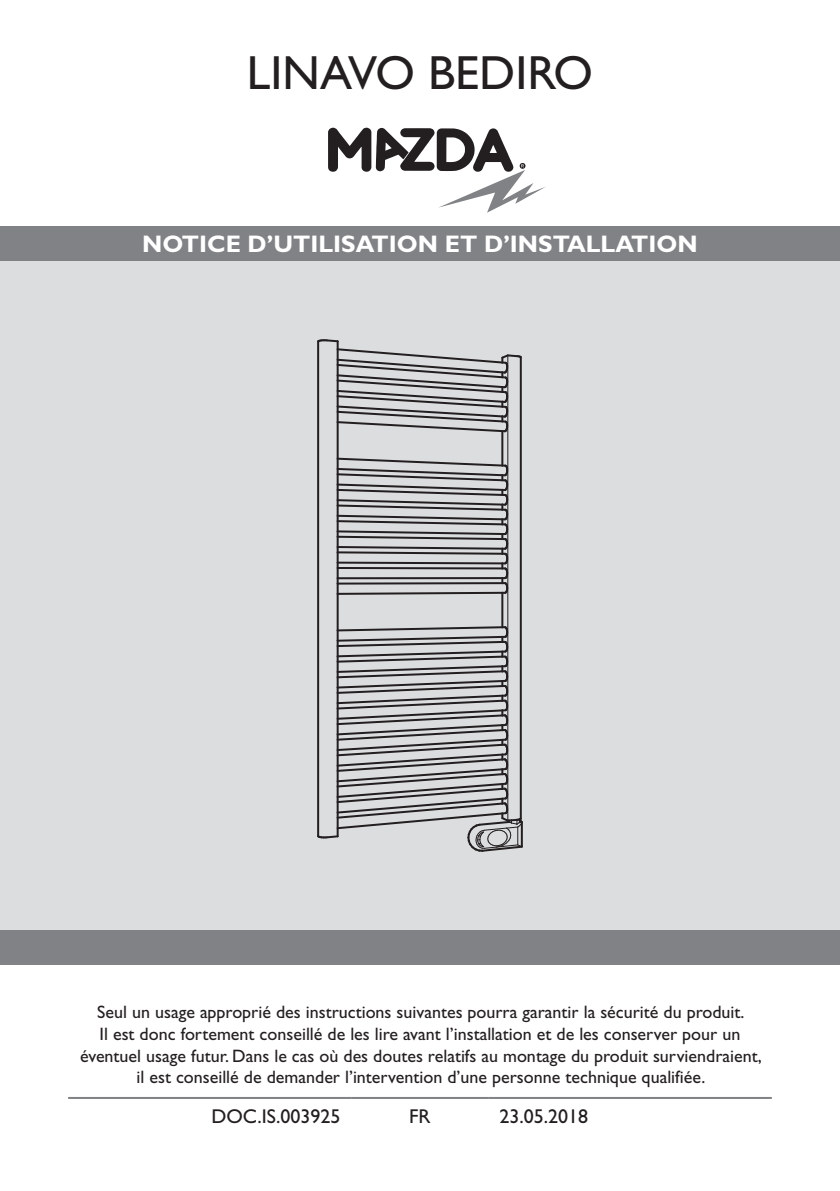
<style>
.page{position:relative;width:840px;height:1191px;background:#fff}
.page>*{position:absolute;margin:0;border:0;box-sizing:border-box;transform-origin:0 0}
.t1{font:48px "Gill Sans Std";color:#231f20}
.t2{font:700 24px "Gill Sans Std";color:#fff}
.t3{font:20px "Gill Sans Std";color:#231f20}
.t4{font:18px/21.6px "Gill Sans Std";color:#231f20;text-align:center}
</style>
<div class="page">
<div style="left:0;top:227px;width:839px;height:737px;background:#dcdddf"></div>
<div style="left:0;top:227px;width:839px;height:34px;background:#808285"></div>
<div style="left:0;top:930px;width:839px;height:34px;background:#808285"></div>
<hr style="left:68px;top:1097px;width:283px;height:2px;background:#808285">
<hr style="left:351px;top:1097px;width:137px;height:2px;background:#808285">
<hr style="left:488px;top:1097px;width:283px;height:2px;background:#808285">
<hr style="left:317px;top:341px;width:2px;height:495px;background:#231f20">
<hr style="left:507px;top:355px;width:1px;height:465px;background:#231f20">
<hr style="left:501px;top:593px;width:2px;height:34px;background:#231f20">
<hr style="left:501px;top:431px;width:2px;height:34px;background:#231f20">
<hr style="left:519px;top:357px;width:2px;height:461px;background:#231f20">
<hr style="left:336px;top:594px;width:2px;height:36px;background:#231f20">
<hr style="left:336px;top:422px;width:2px;height:37px;background:#231f20">
<svg style="left:336px;top:456px;width:172px;height:140px"></svg>
<svg style="left:317px;top:625px;width:206px;height:227px"></svg>
<svg style="left:317px;top:339px;width:204px;height:94px"></svg>
<svg style="left:328px;top:128px;width:217px;height:85px"></svg>
<h1 class="t1" style="left:247px;top:46px;width:347px">LINAVO BEDIRO</h1>
<h2 class="t2" style="left:142px;top:230px;width:557px">NOTICE D’UTILISATION ET D’INSTALLATION</h2>
<p class="t4" style="left:80px;top:1001px;width:682px">Seul un usage approprié des instructions suivantes pourra garantir la sécurité du produit.<br>Il est donc fortement conseillé de les lire avant l’installation et de les conserver pour un éventuel usage futur. Dans le cas où des doutes relatifs au montage du produit surviendraient, il est conseillé de demander l’intervention d’une personne technique qualifiée.</p>
<p class="t3" style="left:211px;top:1104px;width:131px">DOC.IS.003925</p>
<p class="t3" style="left:409px;top:1104px;width:23px">FR</p>
<p class="t3" style="left:499px;top:1104px;width:90px">23.05.2018</p>
</div>
